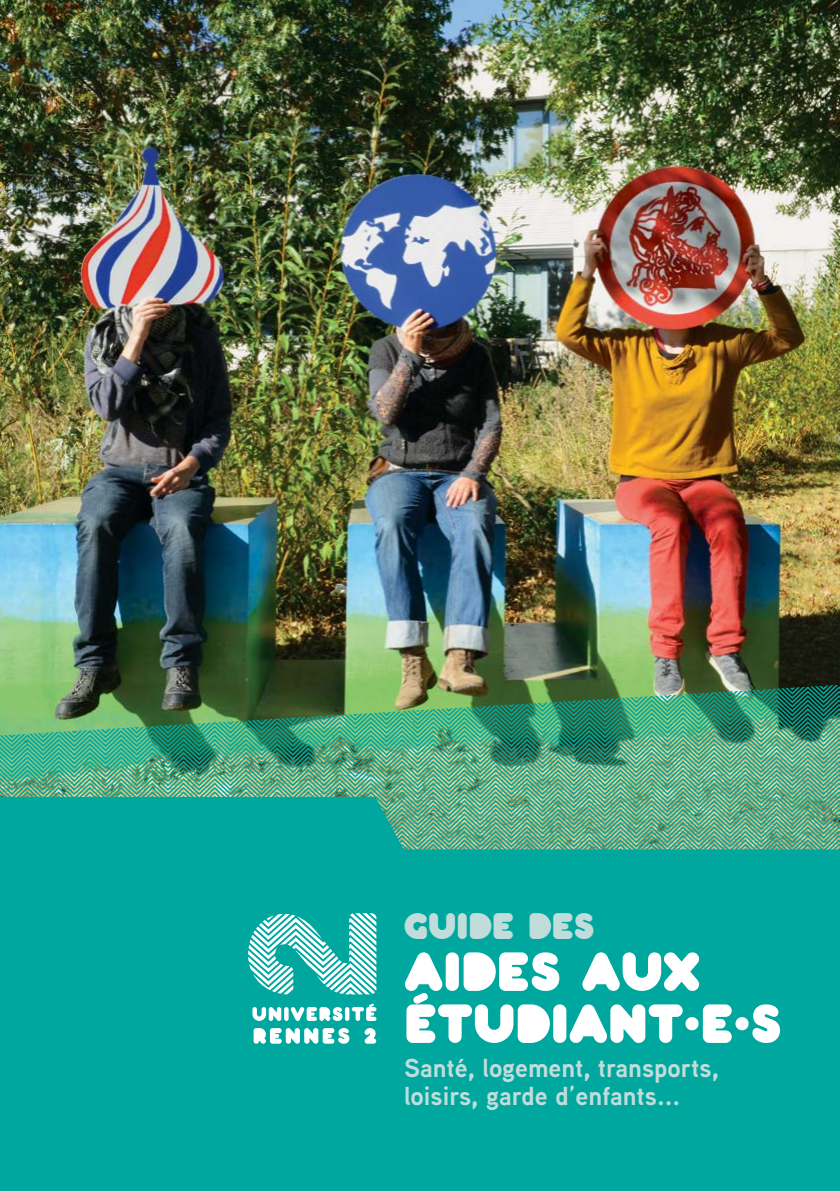
<style>
.page{position:relative;width:840px;height:1191px;background:#fff}
.page>*{position:absolute;margin:0;border:0;box-sizing:border-box;transform-origin:0 0}
.t1{font:54px/52px "Pochoir Pleine";color:#fff}
.t2{font:36px "Pochoir Pleine";color:#c0dddb}
.t3{font:700 26px/28px "Aaux Next";color:#c0dddb}
</style>
<div class="page">
<img style="left:0;top:0;width:839px;height:685px">
<svg style="left:804px;top:333px;width:33px;height:2px"></svg>
<div style="left:0;top:994px;width:839px;height:197px;background:#00a79e"></div>
<img style="left:0;top:685px;width:839px;height:309px">
<svg style="left:284px;top:1007px;width:4px;height:14px"></svg>
<hr style="left:345px;top:1007px;width:4px;height:14px;background:#fff;border-radius:2px">
<svg style="left:252px;top:1007px;width:29px;height:14px"></svg>
<svg style="left:351px;top:1003px;width:25px;height:18px"></svg>
<svg style="left:290px;top:1007px;width:52px;height:14px"></svg>
<svg style="left:253px;top:1028px;width:96px;height:15px"></svg>
<svg style="left:364px;top:1028px;width:12px;height:15px"></svg>
<h2 class="t2" style="left:404px;top:904px;width:192px">GUIDE DES</h2>
<h1 class="t1" style="left:404px;top:943px;width:378px">AIDES AUX<br>ÉTUDIANT·E·S</h1>
<p class="t3" style="left:404px;top:1053px;width:316px">Santé, logement, transports, loisirs, garde d’enfants...</p>
</div>
